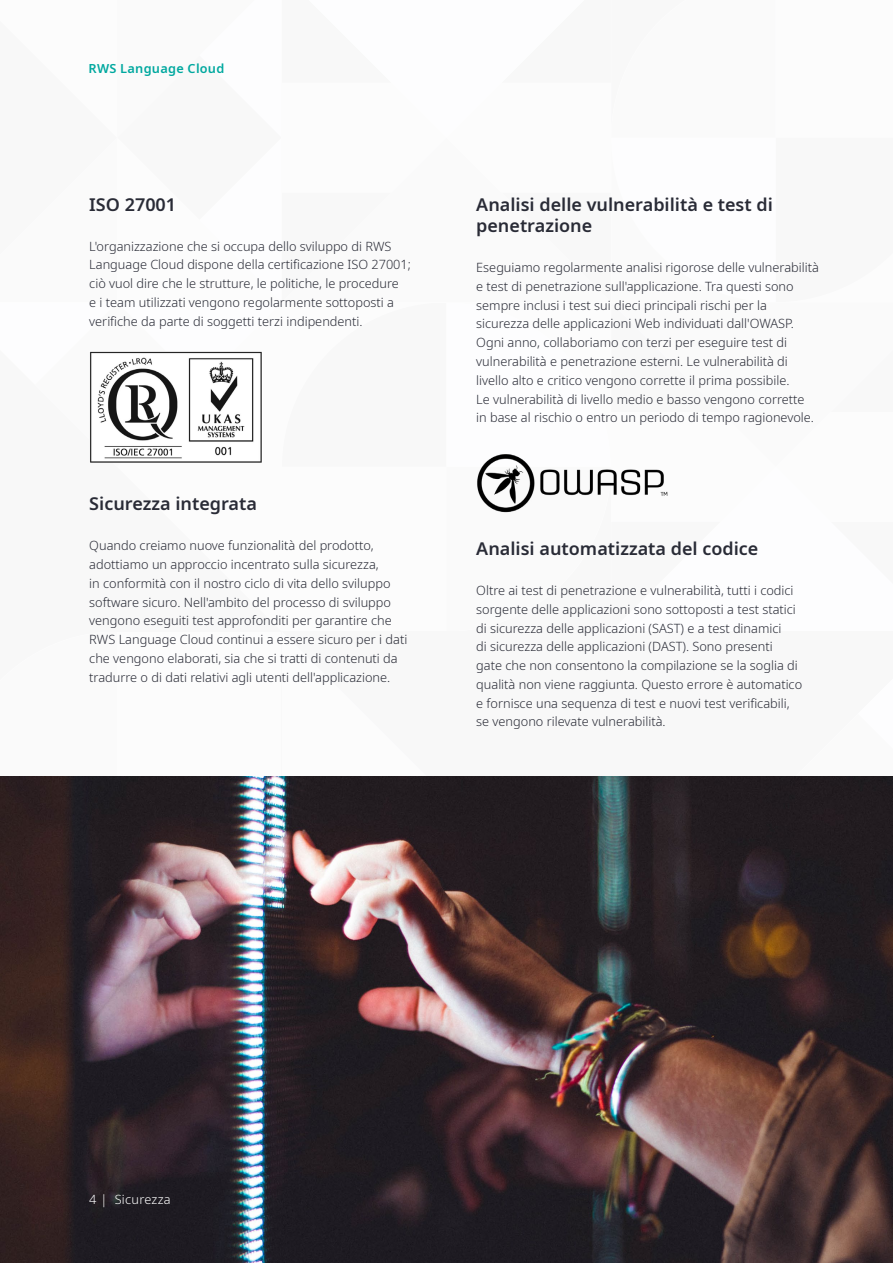
<style>
.page{position:relative;width:893px;height:1263px;background:#fff}
.page>*{position:absolute;margin:0;border:0;box-sizing:border-box;transform-origin:0 0}
.t1{font:600 18px/21.6px "Noto Sans";color:#292b36}
.t2{font:300 12.75px/18.8px "Noto Sans";color:#292b36}
.t3{font:600 12.75px "Noto Sans";letter-spacing:.02em;color:#00a89f}
.t4{font:300 12.75px "Noto Sans";letter-spacing:.02em;color:#fff}
</style>
<div class="page">
<img style="left:0;top:776px;width:893px;height:487px">
<img style="left:477px;top:454px;width:191px;height:59px">
<img style="left:90px;top:351px;width:172px;height:111px">
<p class="t3" style="left:89px;top:60px;width:137px">RWS Language Cloud</p>
<h1 class="t1" style="left:89px;top:194px;width:88px">ISO 27001</h1>
<p class="t2" style="left:89px;top:237px;width:323px">L'organizzazione che si occupa dello sviluppo di RWS Language Cloud dispone della certificazione ISO 27001; ciò vuol dire che le strutture, le politiche, le procedure<br>e i team utilizzati vengono regolarmente sottoposti a verifiche da parte di soggetti terzi indipendenti.</p>
<h1 class="t1" style="left:476px;top:194px;width:298px">Analisi delle vulnerabilità e test di penetrazione</h1>
<p class="t2" style="left:476px;top:259px;width:344px">Eseguiamo regolarmente analisi rigorose delle vulnerabilità e test di penetrazione sull'applicazione. Tra questi sono sempre inclusi i test sui dieci principali rischi per la sicurezza delle applicazioni Web individuati dall'OWASP.<br>Ogni anno, collaboriamo con terzi per eseguire test di vulnerabilità e penetrazione esterni. Le vulnerabilità di livello alto e critico vengono corrette il prima possibile.<br>Le vulnerabilità di livello medio e basso vengono corrette<br>in base al rischio o entro un periodo di tempo ragionevole.</p>
<h1 class="t1" style="left:89px;top:493px;width:169px">Sicurezza integrata</h1>
<p class="t2" style="left:89px;top:537px;width:320px">Quando creiamo nuove funzionalità del prodotto, adottiamo un approccio incentrato sulla sicurezza,<br>in conformità con il nostro ciclo di vita dello sviluppo software sicuro. Nell'ambito del processo di sviluppo vengono eseguiti test approfonditi per garantire che RWS Language Cloud continui a essere sicuro per i dati che vengono elaborati, sia che si tratti di contenuti da tradurre o di dati relativi agli utenti dell'applicazione.</p>
<h1 class="t1" style="left:476px;top:538px;width:284px">Analisi automatizzata del codice</h1>
<p class="t2" style="left:476px;top:581px;width:327px">Oltre ai test di penetrazione e vulnerabilità, tutti i codici sorgente delle applicazioni sono sottoposti a test statici di sicurezza delle applicazioni (SAST) e a test dinamici<br>di sicurezza delle applicazioni (DAST). Sono presenti<br>gate che non consentono la compilazione se la soglia di qualità non viene raggiunta. Questo errore è automatico e fornisce una sequenza di test e nuovi test verificabili, se vengono rilevate vulnerabilità.</p>
<p class="t4" style="left:89px;top:1191px;width:83px">4 | Sicurezza</p>
</div>
